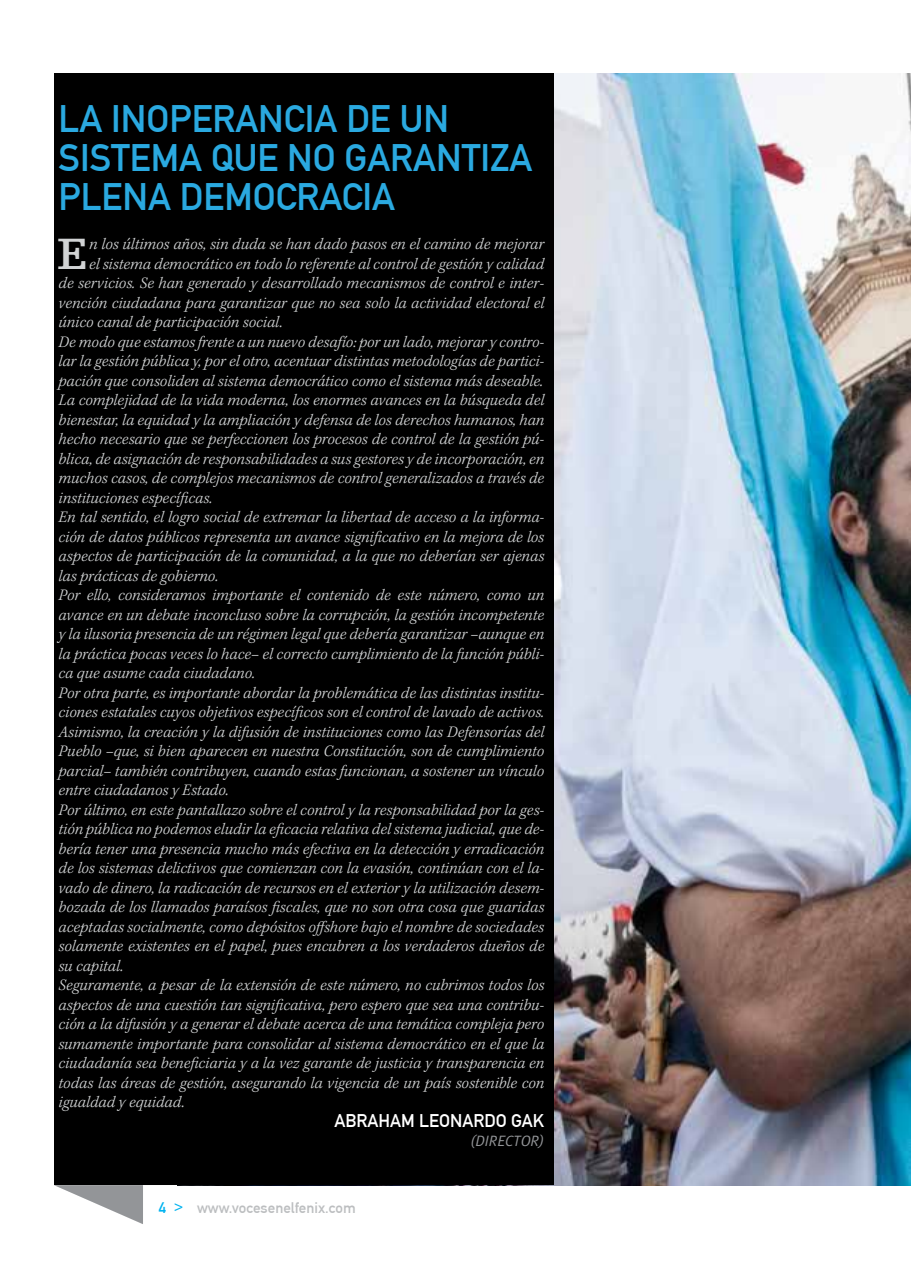
<style>
.page{position:relative;width:911px;height:1263px;background:#fff}
.page>*{position:absolute;margin:0;border:0;box-sizing:border-box;transform-origin:0 0}
.t1{font:700 46.35px "Egyptienne F";color:#d1d3d4}
.t2{font:37.5px/39px "DIN1451 Mittelschrift";color:#2aa9e0}
.t3{font:18px "DIN1451 Mittelschrift";color:#fff}
.t4{font:italic 300 16.5px "Kepler Std";color:#d1d3d4}
.t5{font:15px "DIN1451 Mittelschrift";color:#bcbec0}
.t6{font:italic 15px "Meta Plus Normal";color:#939598}
.s1{color:#00b3f0}
</style>
<div class="page">
<img style="left:554px;top:74px;width:357px;height:1111px">
<div style="left:54px;top:74px;width:500px;height:1111px;background:#000"></div>
<svg style="left:54px;top:1185px;width:89px;height:39px"></svg>
<h2 class="t2" style="left:58px;top:100px;width:475px">LA INOPERANCIA DE UN<br>SISTEMA QUE NO GARANTIZA<br>PLENA DEMOCRACIA</h2>
<h1 class="t1" style="left:57px;top:228px;width:32px">E</h1>
<p class="t4" style="left:89px;top:234px;width:456px">n los últimos años, sin duda se han dado pasos en el camino de mejorar</p>
<p class="t4" style="left:89px;top:254px;width:456px">el sistema democrático en todo lo referente al control de gestión y calidad</p>
<p class="t4" style="left:59px;top:273px;width:487px">de servicios. Se han generado y desarrollado mecanismos de control e inter-</p>
<p class="t4" style="left:59px;top:293px;width:487px">vención ciudadana para garantizar que no sea solo la actividad electoral el</p>
<p class="t4" style="left:59px;top:312px;width:226px">único canal de participación social.</p>
<p class="t4" style="left:59px;top:332px;width:487px">De modo que estamos frente a un nuevo desafío: por un lado, mejorar y contro-</p>
<p class="t4" style="left:59px;top:351px;width:487px">lar la gestión pública y, por el otro, acentuar distintas metodologías de partici-</p>
<p class="t4" style="left:59px;top:371px;width:486px">pación que consoliden al sistema democrático como el sistema más deseable.</p>
<p class="t4" style="left:59px;top:390px;width:487px">La complejidad de la vida moderna, los enormes avances en la búsqueda del</p>
<p class="t4" style="left:59px;top:410px;width:487px">bienestar, la equidad y la ampliación y defensa de los derechos humanos, han</p>
<p class="t4" style="left:59px;top:429px;width:487px">hecho necesario que se perfeccionen los procesos de control de la gestión pú-</p>
<p class="t4" style="left:59px;top:449px;width:487px">blica, de asignación de responsabilidades a sus gestores y de incorporación, en</p>
<p class="t4" style="left:59px;top:468px;width:487px">muchos casos, de complejos mecanismos de control generalizados a través de</p>
<p class="t4" style="left:59px;top:488px;width:155px">instituciones específicas.</p>
<p class="t4" style="left:59px;top:507px;width:487px">En tal sentido, el logro social de extremar la libertad de acceso a la informa-</p>
<p class="t4" style="left:59px;top:527px;width:487px">ción de datos públicos representa un avance significativo en la mejora de los</p>
<p class="t4" style="left:59px;top:546px;width:487px">aspectos de participación de la comunidad, a la que no deberían ser ajenas</p>
<p class="t4" style="left:59px;top:566px;width:161px">las prácticas de gobierno.</p>
<p class="t4" style="left:59px;top:585px;width:487px">Por ello, consideramos importante el contenido de este número, como un</p>
<p class="t4" style="left:59px;top:605px;width:487px">avance en un debate inconcluso sobre la corrupción, la gestión incompetente</p>
<p class="t4" style="left:59px;top:624px;width:487px">y la ilusoria presencia de un régimen legal que debería garantizar –aunque en</p>
<p class="t4" style="left:59px;top:644px;width:487px">la práctica pocas veces lo hace– el correcto cumplimiento de la función públi-</p>
<p class="t4" style="left:59px;top:663px;width:198px">ca que asume cada ciudadano.</p>
<p class="t4" style="left:59px;top:683px;width:487px">Por otra parte, es importante abordar la problemática de las distintas institu-</p>
<p class="t4" style="left:59px;top:702px;width:487px">ciones estatales cuyos objetivos específicos son el control de lavado de activos.</p>
<p class="t4" style="left:59px;top:722px;width:487px">Asimismo, la creación y la difusión de instituciones como las Defensorías del</p>
<p class="t4" style="left:59px;top:741px;width:487px">Pueblo –que, si bien aparecen en nuestra Constitución, son de cumplimiento</p>
<p class="t4" style="left:59px;top:761px;width:487px">parcial– también contribuyen, cuando estas funcionan, a sostener un vínculo</p>
<p class="t4" style="left:59px;top:780px;width:172px">entre ciudadanos y Estado.</p>
<p class="t4" style="left:59px;top:800px;width:487px">Por último, en este pantallazo sobre el control y la responsabilidad por la ges-</p>
<p class="t4" style="left:59px;top:820px;width:487px">tión pública no podemos eludir la eficacia relativa del sistema judicial, que de-</p>
<p class="t4" style="left:59px;top:839px;width:487px">bería tener una presencia mucho más efectiva en la detección y erradicación</p>
<p class="t4" style="left:59px;top:859px;width:487px">de los sistemas delictivos que comienzan con la evasión, continúan con el la-</p>
<p class="t4" style="left:59px;top:878px;width:487px">vado de dinero, la radicación de recursos en el exterior y la utilización desem-</p>
<p class="t4" style="left:59px;top:898px;width:487px">bozada de los llamados paraísos fiscales, que no son otra cosa que guaridas</p>
<p class="t4" style="left:59px;top:917px;width:487px">aceptadas socialmente, como depósitos offshore bajo el nombre de sociedades</p>
<p class="t4" style="left:59px;top:937px;width:487px">solamente existentes en el papel, pues encubren a los verdaderos dueños de</p>
<p class="t4" style="left:59px;top:956px;width:66px">su capital.</p>
<p class="t4" style="left:59px;top:976px;width:487px">Seguramente, a pesar de la extensión de este número, no cubrimos todos los</p>
<p class="t4" style="left:59px;top:995px;width:487px">aspectos de una cuestión tan significativa, pero espero que sea una contribu-</p>
<p class="t4" style="left:59px;top:1015px;width:487px">ción a la difusión y a generar el debate acerca de una temática compleja pero</p>
<p class="t4" style="left:59px;top:1034px;width:487px">sumamente importante para consolidar al sistema democrático en el que la</p>
<p class="t4" style="left:59px;top:1054px;width:487px">ciudadanía sea beneficiaria y a la vez garante de justicia y transparencia en</p>
<p class="t4" style="left:59px;top:1073px;width:487px">todas las áreas de gestión, asegurando la vigencia de un país sostenible con</p>
<p class="t4" style="left:59px;top:1093px;width:128px">igualdad y equidad.</p>
<p class="t3" style="left:335px;top:1110px;width:13px">ABRAHAM</p>
<p class="t3" style="left:419px;top:1110px;width:22px">LEONARDO</p>
<p class="t3" style="left:511px;top:1110px;width:35px">GA K</p>
<p class="t6" style="left:470px;top:1132px;width:75px">(DIRECTOR)</p>
<p class="t5" style="left:159px;top:1199px;width:199px"><span class="s1">4 &gt;</span> WWW.VOCESENELFENIX.COM</p>
</div>
